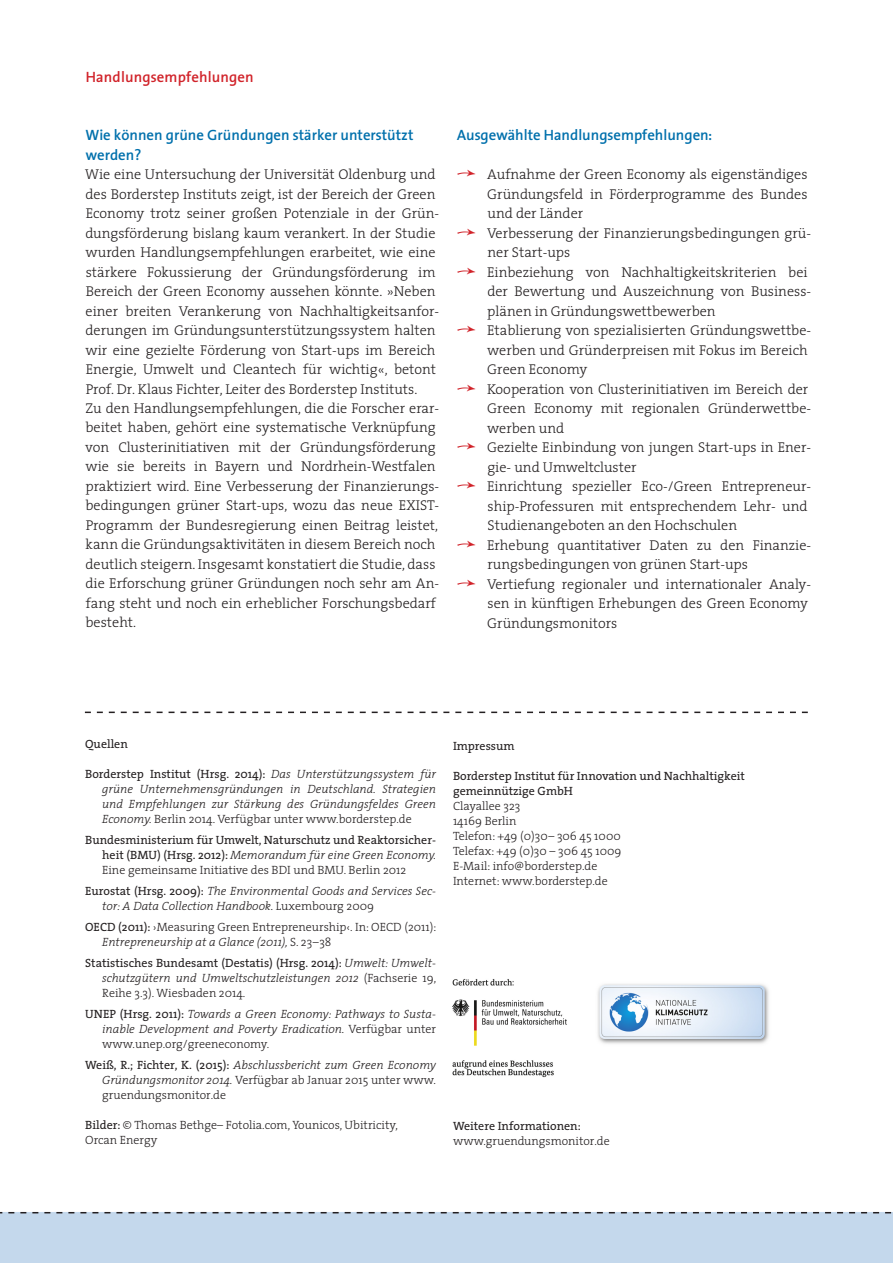
<style>
.page{position:relative;width:893px;height:1263px;background:#fff}
.page>*{position:absolute;margin:0;border:0;box-sizing:border-box;transform-origin:0 0}
.t1{font:600 15px/19.5px "Thesis Sans";color:#0070ac}
.t2{font:600 15px "Thesis Sans";letter-spacing:.01em;color:#d1232a}
.t3{font:300 14.25px/19.5px "The Serif";color:#231f20}
.t4{font:italic 300 12px/15px "The Serif";color:#231f20;text-align:justify}
.t5{font:300 12px/15px "The Serif";color:#231f20}
.t6{font:12px/15px "The Serif";color:#231f20}
.s1{font-family:"Topographica";font-weight:400;font-size:24px;color:#d1232a}
.s2{font-weight:400;font-style:normal}
.s3{font-style:normal}
.s4{font-weight:300;font-style:italic}
.s5{font-weight:300}
.s6{font-weight:400}
.s7{font-style:italic}
</style>
<div class="page">
<div style="left:0;top:1212px;width:893px;height:51px;background:#c4d8ec"></div>
<svg style="left:85px;top:712px;width:723px;height:1px"></svg>
<img style="left:452px;top:978px;width:317px;height:100px">
<p class="t2" style="left:86px;top:68px;width:169px">Handlungsempfehlungen</p>
<p class="t1" style="left:86px;top:126px;width:329px">Wie können grüne Gründungen stärker unterstützt werden?</p>
<p class="t3" style="left:85px;top:164px;width:355px">Wie eine Untersuchung der Universität Oldenburg und des Borderstep Instituts zeigt, ist der Bereich der Green Economy trotz seiner großen Potenziale in der Grün&shy;dungsförderung bislang kaum verankert. In der Studie wurden Handlungsempfehlungen erarbeitet, wie eine stärkere Fokussierung der Gründungsförderung im Bereich der Green Economy aussehen könnte. »Neben einer breiten Verankerung von Nachhaltigkeitsanfor&shy;derungen im Gründungsunterstützungssystem halten wir eine gezielte Förderung von Start-ups im Bereich Energie, Umwelt und Cleantech für wichtig«, betont Prof. Dr. Klaus Fichter, Leiter des Borderstep Instituts.<br>Zu den Handlungsempfehlungen, die die Forscher erar&shy;beitet haben, gehört eine systematische Verknüpfung von Clusterinitiativen mit der Gründungsförderung wie sie bereits in Bayern und Nordrhein-Westfalen praktiziert wird. Eine Verbesserung der Finanzierungs&shy;bedingungen grüner Start-ups, wozu das neue EXIST-Programm der Bundesregierung einen Beitrag leistet, kann die Gründungsaktivitäten in diesem Bereich noch deutlich steigern. Insgesamt konstatiert die Studie, dass die Erforschung grüner Gründungen noch sehr am An&shy;fang steht und noch ein erheblicher Forschungsbedarf besteht.</p>
<p class="t1" style="left:457px;top:126px;width:256px">Ausgewählte Handlungsempfehlungen:</p>
<p class="t3" style="left:458px;top:164px;width:351px"><span class="s1">;</span> Aufnahme der Green Economy als eigenständiges</p>
<p class="t3" style="left:487px;top:183px;width:322px">Gründungsfeld in Förderprogramme des Bundes</p>
<p class="t3" style="left:487px;top:203px;width:97px">und der Länder</p>
<p class="t3" style="left:458px;top:222px;width:355px"><span class="s1">;</span> Verbesserung der Finanzierungsbedingungen grü-</p>
<p class="t3" style="left:488px;top:242px;width:84px">ner Start-ups</p>
<p class="t3" style="left:458px;top:261px;width:351px"><span class="s1">;</span> Einbeziehung von Nachhaltigkeitskriterien bei</p>
<p class="t3" style="left:487px;top:281px;width:324px">der Bewertung und Auszeichnung von Business-</p>
<p class="t3" style="left:487px;top:300px;width:230px">plänen in Gründungswettbewerben</p>
<p class="t3" style="left:458px;top:320px;width:355px"><span class="s1">;</span> Etablierung von spezialisierten Gründungswettbe-</p>
<p class="t3" style="left:487px;top:339px;width:322px">werben und Gründerpreisen mit Fokus im Bereich</p>
<p class="t3" style="left:487px;top:359px;width:102px">Green Economy</p>
<p class="t3" style="left:458px;top:378px;width:352px"><span class="s1">;</span> Kooperation von Clusterinitiativen im Bereich der</p>
<p class="t3" style="left:487px;top:398px;width:325px">Green Economy mit regionalen Gründerwettbe-</p>
<p class="t3" style="left:487px;top:417px;width:79px">werben und</p>
<p class="t3" style="left:458px;top:437px;width:355px"><span class="s1">;</span> Gezielte Einbindung von jungen Start-ups in Ener-</p>
<p class="t3" style="left:487px;top:456px;width:151px">gie- und Umweltcluster</p>
<p class="t3" style="left:458px;top:476px;width:355px"><span class="s1">;</span> Einrichtung spezieller Eco-/Green Entrepreneur-</p>
<p class="t3" style="left:488px;top:495px;width:322px">ship-Professuren mit entsprechendem Lehr- und</p>
<p class="t3" style="left:488px;top:515px;width:251px">Studienangeboten an den Hochschulen</p>
<p class="t3" style="left:458px;top:534px;width:355px"><span class="s1">;</span> Erhebung quantitativer Daten zu den Finanzie-</p>
<p class="t3" style="left:488px;top:554px;width:262px">rungsbedingungen von grünen Start-ups</p>
<p class="t3" style="left:458px;top:573px;width:355px"><span class="s1">;</span> Vertiefung regionaler und internationaler Analy-</p>
<p class="t3" style="left:488px;top:593px;width:322px">sen in künftigen Erhebungen des Green Economy</p>
<p class="t3" style="left:487px;top:612px;width:132px">Gründungsmonitors</p>
<p class="t6" style="left:85px;top:736px;width:44px">Quellen</p>
<p class="t4" style="left:102px;top:766px;width:335px;text-indent:-17px"><span class="s2">Borderstep Institut (Hrsg. 2014):</span> Das Unterstützungssystem für grüne Unternehmensgründungen in Deutschland. Strategien und Empfehlungen zur Stärkung des Gründungsfeldes Green Economy. <span class="s3">Berlin 2014. Verfügbar unter www.borderstep.de</span></p>
<p class="t6" style="left:102px;top:832px;width:336px;text-align:justify;text-indent:-17px">Bundesministerium für Umwelt, Naturschutz und Reaktorsicher&shy;heit (BMU) (Hrsg. 2012): <span class="s4">Memorandum für eine Green Economy.<br></span><span class="s5">Eine gemeinsame Initiative des BDI und BMU. Berlin 2012</span></p>
<p class="t4" style="left:102px;top:883px;width:335px;text-indent:-17px"><span class="s2">Eurostat (Hrsg. 2009):</span> The Environmental Goods and Services Sec&shy;tor: A Data Collection Handbook. <span class="s3">Luxembourg 2009</span></p>
<p class="t5" style="left:102px;top:919px;width:336px;text-indent:-17px"><span class="s6">OECD (2011):</span> ›Measuring Green Entrepreneurship‹. In: OECD (2011):<br><span class="s7">Entrepreneurship at a Glance (2011),</span> S. 23–38</p>
<p class="t4" style="left:102px;top:955px;width:336px;text-indent:-17px"><span class="s2">Statistisches Bundesamt (Destatis) (Hrsg. 2014):</span> Umwelt: Umwelt&shy;schutzgütern und Umweltschutzleistungen 2012 <span class="s3">(Fachserie 19, Reihe 3.3). Wiesbaden 2014.</span></p>
<p class="t4" style="left:102px;top:1006px;width:335px;text-indent:-17px"><span class="s2">UNEP (Hrsg. 2011):</span> Towards a Green Economy: Pathways to Susta&shy;inable Development and Poverty Eradication. <span class="s3">Verfügbar unter www.unep.org/greeneconomy.</span></p>
<p class="t4" style="left:102px;top:1057px;width:335px;text-indent:-17px"><span class="s2">Weiß, R.; Fichter, K. (2015):</span> Abschlussbericht zum Green Economy Gründungsmonitor 2014. <span class="s3">Verfügbar ab Januar 2015 unter www. gruendungsmonitor.de</span></p>
<p class="t5" style="left:85px;top:1117px;width:314px"><span class="s6">Bilder:</span> © Thomas Bethge– Fotolia.com, Younicos, Ubitricity,<br>Orcan Energy</p>
<p class="t6" style="left:453px;top:738px;width:63px">Impressum</p>
<p class="t6" style="left:453px;top:768px;width:293px">Borderstep Institut für Innovation und Nachhaltigkeit gemeinnützige GmbH</p>
<p class="t5" style="left:453px;top:798px;width:170px">Clayallee 323<br>14169 Berlin<br>Telefon: +49 (0)30– 306 45 1000<br>Telefax: +49 (0)30 – 306 45 1009<br>E-Mail: info@borderstep.de<br>Internet: www.borderstep.de</p>
<p class="t6" style="left:453px;top:1118px;width:129px">Weitere Informationen:</p>
<p class="t5" style="left:453px;top:1133px;width:158px">www.gruendungsmonitor.de</p>
</div>
